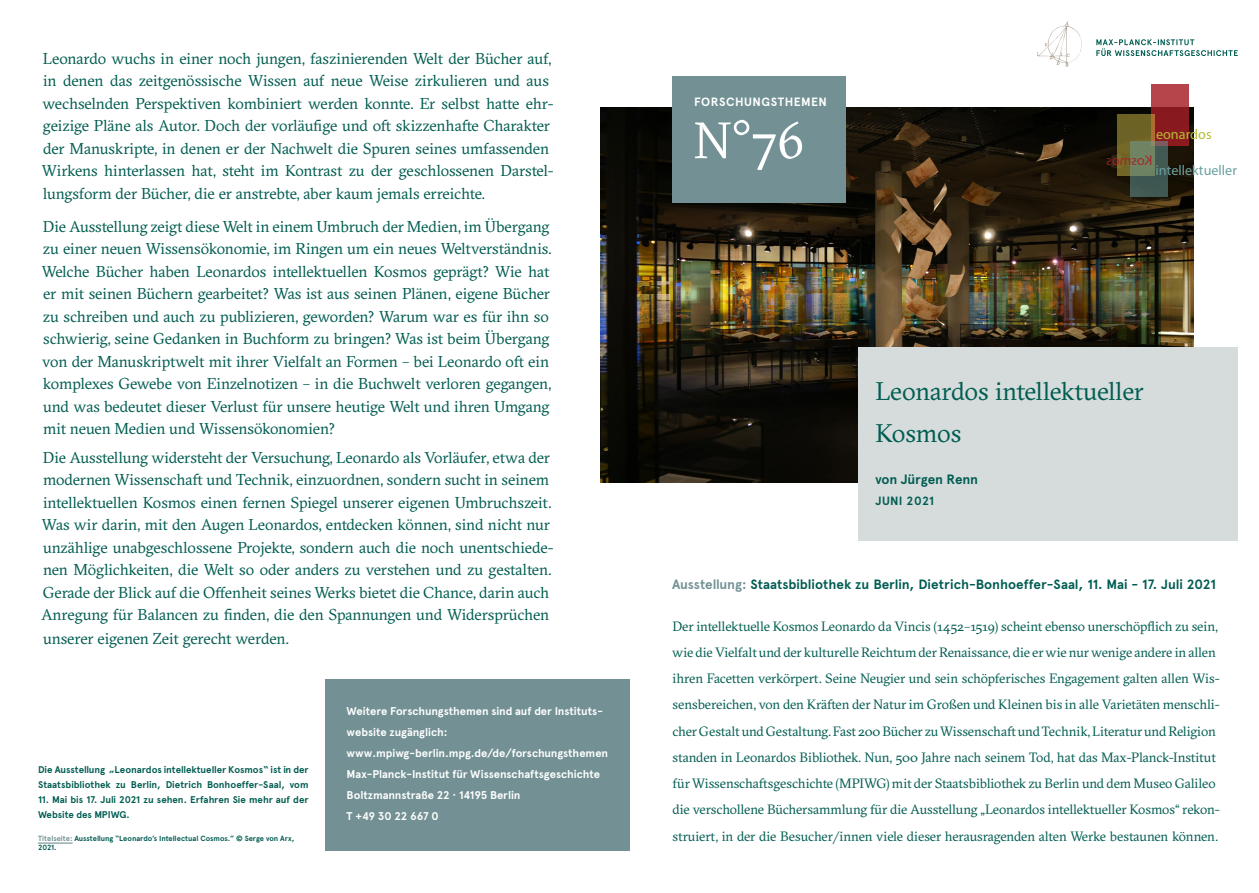
<style>
.page{position:relative;width:1259px;height:893px;background:#fff}
.page>*{position:absolute;margin:0;border:0;box-sizing:border-box;transform-origin:0 0}
.Nr__35_40{font:51px "GT Sectra";color:#fff}
.Adresse__Name__8_14{font:25.5px "GT Sectra";letter-spacing:-.005em;color:#005c51}
.Subheadline__11_17_5{font:15.75px/22.5px "GT Sectra";letter-spacing:-.01em;color:#005c51}
.t1{font:500 14.25px "Futura BT";color:#6aa1a1}
.t2{font:500 14.25px "Futura BT";color:#b3bc35}
.Subheadline__11_17_5-2{font:13.5px/26.2px "GT Sectra";letter-spacing:-.01em;color:#005c51}
.Subheadline__11_17_5-3{font:700 13.5px "Apercu Pro";letter-spacing:-.005em;color:#005c51}
.Adresse__Name__8_14-2{font:700 13.5px "Apercu Pro";letter-spacing:-.01em;color:#005c51}
.Kategorie__Über__8_1{font:700 12px "Apercu Pro";letter-spacing:.045em;color:#fff}
.Adresse__Name__8_14-3{font:700 12px "Apercu Pro";letter-spacing:.025em;color:#005c51}
.Adresse__Name__8_14-4{font:700 11.25px/21px "Apercu Pro";letter-spacing:-.005em;color:#fff}
.Nr__35_40-2{font:700 9.75px/15px "Apercu Pro";letter-spacing:-.005em;color:#005c51}
.Nr__35_40-3{font:700 7.5px/9px "Apercu Pro";letter-spacing:-.005em;color:#005c51}
.s1{color:#739194}
</style>
<div class="page">
<img style="left:600px;top:107px;width:593px;height:375px">
<div style="left:325px;top:679px;width:304px;height:171px;background:#739194"></div>
<svg style="left:1096px;top:39px;width:141px;height:17px"></svg>
<svg style="left:1037px;top:21px;width:44px;height:46px"></svg>
<div style="left:672px;top:77px;width:173px;height:126px;background:#739194"></div>
<hr style="left:38px;top:842px;width:35px;height:2px;background:#739194">
<div style="left:858px;top:347px;width:379px;height:193px;background:#d6dcdc"></div>
<svg style="left:1151px;top:85px;width:38px;height:61px;background:#9a2b30"></svg>
<svg style="left:1117px;top:114px;width:38px;height:62px"></svg>
<svg style="left:1129px;top:142px;width:38px;height:54px;background:#526656"></svg>
<svg style="left:1106px;top:155px;width:45px;height:10px"></svg>
<p class="Subheadline__11_17_5" style="left:42px;top:47px;width:513px">Leonardo wuchs in einer noch jungen, faszinierenden Welt der Bücher auf, in denen das zeitgenössische Wissen auf neue Weise zirkulieren und aus wechselnden Perspektiven kombiniert werden konnte. Er selbst hatte ehr&shy;geizige Pläne als Autor. Doch der vorläufige und oft skizzenhafte Charakter der Manuskripte, in denen er der Nachwelt die Spuren seines umfassenden Wirkens hinterlassen hat, steht im Kontrast zu der geschlossenen Darstel&shy;lungsform der Bücher, die er anstrebte, aber kaum jemals erreichte.</p>
<p class="Subheadline__11_17_5" style="left:42px;top:215px;width:511px">Die Ausstellung zeigt diese Welt in einem Umbruch der Medien, im Übergang zu einer neuen Wissensökonomie, im Ringen um ein neues Weltverständnis.<br>Welche Bücher haben Leonardos intellektuellen Kosmos geprägt? Wie hat er mit seinen Büchern gearbeitet? Was ist aus seinen Plänen, eigene Bücher zu schreiben und auch zu publizieren, geworden? Warum war es für ihn so schwierig, seine Gedanken in Buchform zu bringen? Was ist beim Übergang von der Manuskriptwelt mit ihrer Vielfalt an Formen – bei Leonardo oft ein komplexes Gewebe von Einzelnotizen – in die Buchwelt verloren gegangen, und was bedeutet dieser Verlust für unsere heutige Welt und ihren Umgang mit neuen Medien und Wissensökonomien?</p>
<p class="Subheadline__11_17_5" style="left:41px;top:446px;width:514px">Die Ausstellung widersteht der Versuchung, Leonardo als Vorläufer, etwa der modernen Wissenschaft und Technik, einzuordnen, sondern sucht in seinem intellektuellen Kosmos einen fernen Spiegel unserer eigenen Umbruchszeit.<br>Was wir darin, mit den Augen Leonardos, entdecken können, sind nicht nur unzählige unabgeschlossene Projekte, sondern auch die noch unentschiede&shy;nen Möglichkeiten, die Welt so oder anders zu verstehen und zu gestalten.<br>Gerade der Blick auf die Offenheit seines Werks bietet die Chance, darin auch Anregung für Balancen zu finden, die den Spannungen und Widersprüchen</p>
<p class="Subheadline__11_17_5" style="left:43px;top:628px;width:247px">unserer eigenen Zeit gerecht werden.</p>
<p class="Nr__35_40-2" style="left:38px;top:762px;width:272px">Die Ausstellung „Leonardos intellektueller Kosmos“ ist in der<br>Staatsbibliothek zu Berlin, Dietrich Bonhoeffer-Saal, vom</p>
<p class="Nr__35_40-2" style="left:38px;top:792px;width:272px">11. Mai bis 17. Juli 2021 zu sehen. Erfahren Sie mehr auf der<br>Website des MPIWG.</p>
<p class="Nr__35_40-3" style="left:38px;top:833px;width:258px"><span class="s1">Titelseite:</span> Ausstellung “Leonardo’s Intellectual Cosmos.” © Serge von Arx,<br>2021.</p>
<p class="Adresse__Name__8_14-4" style="left:347px;top:699px;width:258px">Weitere Forschungsthemen sind auf der Instituts&shy;website zugänglich:</p>
<p class="Adresse__Name__8_14-4" style="left:347px;top:741px;width:263px">www.mpiwg-berlin.mpg.de/de/forschungsthemen</p>
<p class="Adresse__Name__8_14-4" style="left:347px;top:762px;width:255px">Max-Planck-Institut für Wissenschaftsgeschichte</p>
<p class="Adresse__Name__8_14-4" style="left:347px;top:783px;width:175px">Boltzmannstraße 22 · 14195 Berlin</p>
<p class="Adresse__Name__8_14-4" style="left:347px;top:804px;width:94px">T +49 30 22 667 0</p>
<p class="Kategorie__Über__8_1" style="left:694px;top:92px;width:134px">FORSCHUNGSTHEMEN</p>
<p class="Nr__35_40" style="left:693px;top:112px;width:113px">N°76</p>
<p class="t2" style="left:1156px;top:126px;width:57px">eonardos</p>
<p class="t1" style="left:1155px;top:161px;width:83px">intellektueller</p>
<p class="Adresse__Name__8_14" style="left:875px;top:376px;width:270px">Leonardos intellektueller</p>
<p class="Adresse__Name__8_14" style="left:875px;top:418px;width:88px">Kosmos</p>
<p class="Adresse__Name__8_14-2" style="left:875px;top:469px;width:104px">von Jürgen Renn</p>
<p class="Adresse__Name__8_14-3" style="left:875px;top:491px;width:60px">JUNI 2021</p>
<p class="Subheadline__11_17_5-3" style="left:672px;top:574px;width:545px"><span class="s1">Ausstellung:</span> Staatsbibliothek zu Berlin, Dietrich-Bonhoeffer-Saal, 11. Mai - 17. Juli 2021</p>
<p class="Subheadline__11_17_5-2" style="left:672px;top:613px;width:549px">Der intellektuelle Kosmos Leonardo da Vincis (1452–1519) scheint ebenso unerschöpflich zu sein, wie die Vielfalt und der kulturelle Reichtum der Renaissance, die er wie nur wenige andere in allen ihren Facetten verkörpert. Seine Neugier und sein schöpferisches Engagement galten allen Wis&shy;sensbereichen, von den Kräften der Natur im Großen und Kleinen bis in alle Varietäten menschli&shy;cher Gestalt und Gestaltung. Fast 200 Bücher zu Wissenschaft und Technik, Literatur und Religion standen in Leonardos Bibliothek. Nun, 500 Jahre nach seinem Tod, hat das Max-Planck-Institut für Wissenschaftsgeschichte (MPIWG) mit der Staatsbibliothek zu Berlin und dem Museo Galileo die verschollene Büchersammlung für die Ausstellung „Leonardos intellektueller Kosmos“ rekon&shy;struiert, in der die Besucher/innen viele dieser herausragenden alten Werke bestaunen können.</p>
</div>
